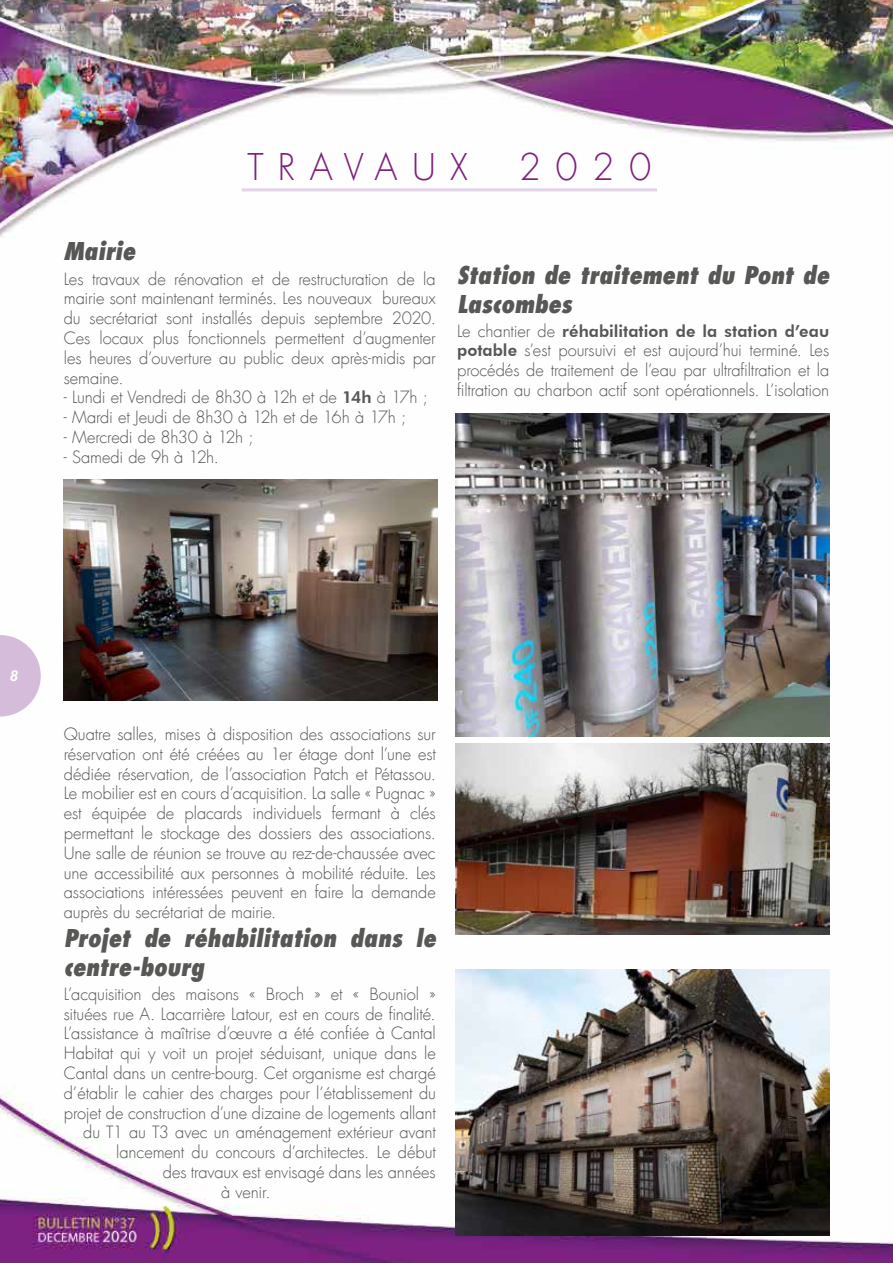
<style>
.page{position:relative;width:893px;height:1263px;background:#fff}
.page>*{position:absolute;margin:0;border:0;box-sizing:border-box;transform-origin:0 0}
.t1{font:300 36px "Futura LT";letter-spacing:.4em;color:#7e217d}
.t2{font:italic 800 condensed 24px/28.8px "Futura LT";color:#575756}
.t3{font:300 16.5px/19.8px "Futura LT";letter-spacing:-.01em;color:#575756;text-align:justify}
.t4{font:800 16.5px "Futura BT";letter-spacing:.005em;color:#575756}
.t5{font:italic 700 15px "Arial";color:#fff}
.s1{font-family:"Futura BT";font-weight:800}
.s2{font-family:"Futura LT";font-weight:300}
</style>
<div class="page">
<img style="left:0;top:0;width:893px;height:1263px">
<svg style="left:0;top:635px;width:41px;height:81px"></svg>
<hr style="left:242px;top:188px;width:415px;height:3px;background:#e2d3e7">
<img style="left:64px;top:479px;width:374px;height:222px">
<img style="left:455px;top:743px;width:374px;height:191px">
<img style="left:455px;top:414px;width:374px;height:323px">
<img style="left:455px;top:969px;width:374px;height:266px">
<h1 class="t1" style="left:247px;top:145px;width:222px">TRAVAUX</h1>
<h1 class="t1" style="left:519px;top:145px;width:134px">2020</h1>
<h2 class="t2" style="left:64px;top:237px;width:73px">Mairie</h2>
<p class="t3" style="left:64px;top:269px;width:374px">Les travaux de rénovation et de restructuration de la mairie sont maintenant terminés. Les nouveaux bureaux du secrétariat sont installés depuis septembre 2020.<br>Ces locaux plus fonctionnels permettent d’augmenter les heures d’ouverture au public deux après-midis par semaine.</p>
<p class="t3" style="left:64px;top:388px;width:366px">- Lundi et Vendredi de 8h30 à 12h et de <span class="s1">14h</span> à 17h ;</p>
<p class="t3" style="left:64px;top:408px;width:344px">- Mardi et Jeudi de 8h30 à 12h et de 16h à 17h ;</p>
<p class="t3" style="left:64px;top:427px;width:191px">- Mercredi de 8h30 à 12h ;</p>
<p class="t3" style="left:64px;top:447px;width:157px">- Samedi de 9h à 12h.</p>
<h2 class="t2" style="left:457px;top:260px;width:374px">Station de traitement du Pont de<br>Lascombes</h2>
<p class="t4" style="left:457px;top:321px;width:374px"><span class="s2">Le chantier de</span> réhabilitation de la station d’eau</p>
<p class="t3" style="left:457px;top:341px;width:374px"><span class="s1">potable</span> s’est poursuivi et est aujourd’hui terminé. Les procédés de traitement de l’eau par ultrafiltration et la filtration au charbon actif sont opérationnels. L’isolation</p>
<p class="t5" style="left:10px;top:666px;width:10px">8</p>
<p class="t3" style="left:64px;top:724px;width:374px">Quatre salles, mises à disposition des associations sur réservation ont été créées au 1er étage dont l’une est dédiée réservation, de l’association Patch et Pétassou.<br>Le mobilier est en cours d’acquisition. La salle « Pugnac » est équipée de placards individuels fermant à clés permettant le stockage des dossiers des associations.<br>Une salle de réunion se trouve au rez-de-chaussée avec une accessibilité aux personnes à mobilité réduite. Les associations intéressées peuvent en faire la demande auprès du secrétariat de mairie.</p>
<h2 class="t2" style="left:64px;top:923px;width:374px">Projet de réhabilitation dans le centre-bourg</h2>
<p class="t3" style="left:64px;top:984px;width:373px">L’acquisition des maisons « Broch » et « Bouniol »</p>
<p class="t3" style="left:64px;top:1004px;width:373px">situées rue A. Lacarrière Latour, est en cours de finalité.</p>
<p class="t3" style="left:64px;top:1024px;width:374px">L’assistance à maîtrise d’œuvre a été confiée à Cantal</p>
<p class="t3" style="left:64px;top:1044px;width:373px">Habitat qui y voit un projet séduisant, unique dans le</p>
<p class="t3" style="left:64px;top:1064px;width:373px">Cantal dans un centre-bourg. Cet organisme est chargé</p>
<p class="t3" style="left:64px;top:1083px;width:374px">d’établir le cahier des charges pour l’établissement du</p>
<p class="t3" style="left:64px;top:1103px;width:374px">projet de construction d’une dizaine de logements allant</p>
<p class="t3" style="left:83px;top:1123px;width:354px">du T1 au T3 avec un aménagement extérieur avant</p>
<p class="t3" style="left:116px;top:1143px;width:321px">lancement du concours d’architectes. Le début</p>
<p class="t3" style="left:163px;top:1163px;width:274px">des travaux est envisagé dans les années</p>
<p class="t3" style="left:221px;top:1182px;width:51px">à venir.</p>
</div>
